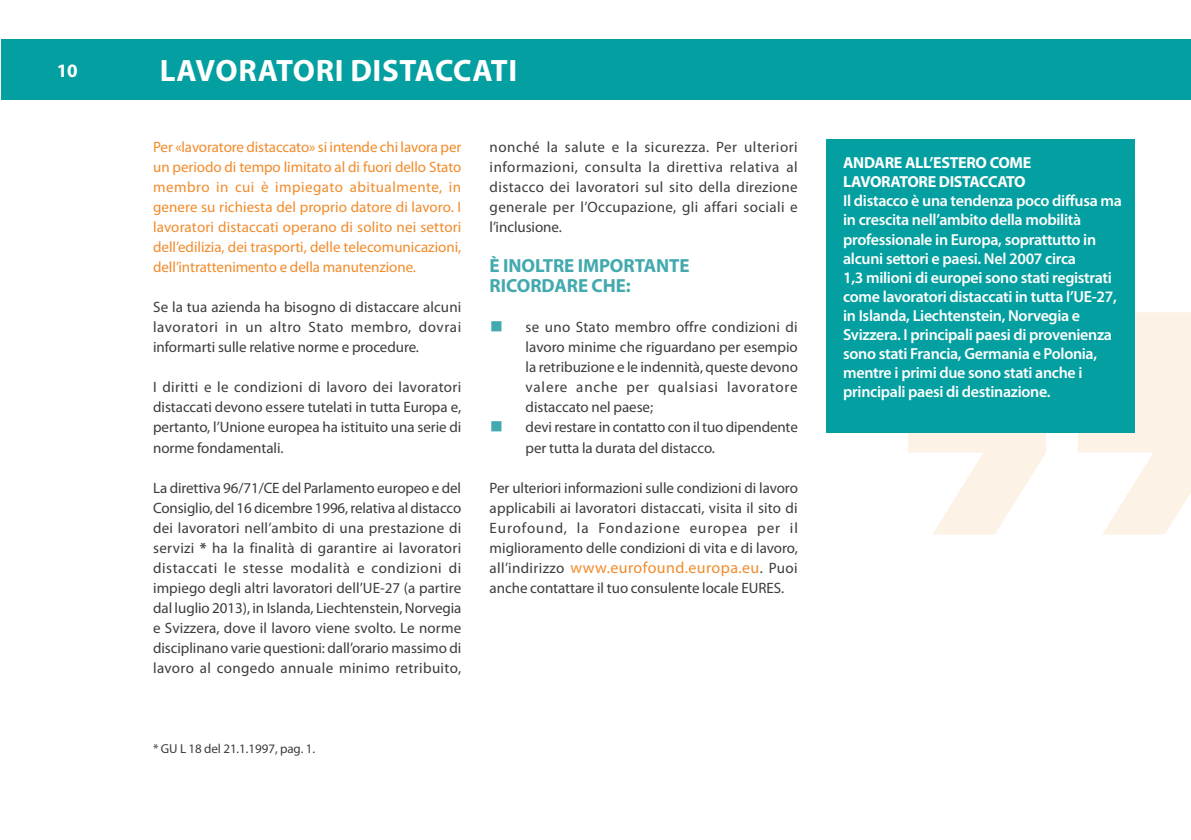
<style>
.page{position:relative;width:1191px;height:840px;background:#fff}
.page>*{position:absolute;margin:0;border:0;box-sizing:border-box;transform-origin:0 0}
.Page_Heading{font:700 31px "Myriad Pro";letter-spacing:.02em;color:#fff}
.Subheadings{font:700 19px "Myriad Pro";letter-spacing:-.005em;color:#42a9ae}
.t1{font:700 19px "Myriad Pro";color:#fff}
.Quote_Box{font:600 16px/19px "Myriad Pro";letter-spacing:-.02em;color:#fff}
.Page_Body_Text{font:16px "Myriad Pro";letter-spacing:.025em;color:#f28b2a}
.Quote_Box-2{font:700 16px/19px "Myriad Pro";letter-spacing:-.02em;color:#fff}
.Page_Body_Text-2{font:15px/20px "Myriad Pro";letter-spacing:-.005em;color:#3c3c3b;text-align:justify}
.Page_Body_Text-3{font:15px/20px "Myriad Pro";letter-spacing:-.005em;color:#f28b2a;text-align:justify}
.Page_Body_Text-4{font:13px "Myriad Pro";letter-spacing:-.005em;color:#3c3c3b}
.s1{font-weight:700}
.s2{font-family:"EC Square Sans Pro";font-size:16px;color:#42a9ae}
.s3{font-size:15px;color:#3c3c3b}
</style>
<div class="page">
<div style="left:2px;top:39px;width:1189px;height:61px;background:#049fa0"></div>
<svg style="left:908px;top:432px;width:138px;height:102px"></svg>
<svg style="left:1077px;top:312px;width:114px;height:222px"></svg>
<div style="left:826px;top:139px;width:308px;height:293px;background:#049fa0"></div>
<p class="t1" style="left:57px;top:58px;width:23px">10</p>
<h1 class="Page_Heading" style="left:160px;top:50px;width:359px">LAVORATORI DISTACCATI</h1>
<p class="Page_Body_Text-3" style="left:153px;top:137px;width:310px">Per «lavoratore distaccato» si intende chi lavora per un periodo di tempo limitato al di fuori dello Stato membro in cui è impiegato abitualmente, in genere su richiesta del proprio datore di lavoro. I lavoratori distaccati operano di solito nei settori dell’edilizia, dei trasporti, delle telecomunicazioni, dell’intrattenimento e della manutenzione.</p>
<p class="Page_Body_Text-2" style="left:153px;top:297px;width:310px">Se la tua azienda ha bisogno di distaccare alcuni lavoratori in un altro Stato membro, dovrai informarti sulle relative norme e procedure.</p>
<p class="Page_Body_Text-2" style="left:153px;top:377px;width:310px">I diritti e le condizioni di lavoro dei lavoratori distaccati devono essere tutelati in tutta Europa e, pertanto, l’Unione europea ha istituito una serie di norme fondamentali.</p>
<p class="Page_Body_Text-2" style="left:153px;top:477px;width:310px">La direttiva 96/71/CE del Parlamento europeo e del Consiglio, del 16 dicembre 1996, relativa al distacco dei lavoratori nell’ambito di una prestazione di servizi <span class="s1">*</span> ha la finalità di garantire ai lavoratori distaccati le stesse modalità e condizioni di impiego degli altri lavoratori dell’UE-27 (a partire dal luglio 2013), in Islanda, Liechtenstein, Norvegia e Svizzera, dove il lavoro viene svolto. Le norme disciplinano varie questioni: dall’orario massimo di lavoro al congedo annuale minimo retribuito,</p>
<p class="Page_Body_Text-4" style="left:153px;top:740px;width:163px">* GU L 18 del 21.1.1997, pag. 1.</p>
<p class="Page_Body_Text-2" style="left:489px;top:137px;width:310px">nonché la salute e la sicurezza. Per ulteriori informazioni, consulta la direttiva relativa al distacco dei lavoratori sul sito della direzione generale per l’Occupazione, gli affari sociali e l’inclusione.</p>
<h2 class="Subheadings" style="left:489px;top:253px;width:201px">È INOLTRE IMPORTANTE</h2>
<h2 class="Subheadings" style="left:489px;top:273px;width:143px">RICORDARE CHE:</h2>
<p class="Page_Body_Text-2" style="left:525px;top:317px;width:274px;text-indent:-36px"><span class="s2">■</span> se uno Stato membro offre condizioni di lavoro minime che riguardano per esempio la retribuzione e le indennità, queste devono valere anche per qualsiasi lavoratore distaccato nel paese;</p>
<p class="Page_Body_Text-2" style="left:525px;top:417px;width:274px;text-indent:-36px"><span class="s2">■</span> devi restare in contatto con il tuo dipendente per tutta la durata del distacco.</p>
<p class="Page_Body_Text-2" style="left:489px;top:477px;width:310px">Per ulteriori informazioni sulle condizioni di lavoro applicabili ai lavoratori distaccati, visita il sito di Eurofound, la Fondazione europea per il miglioramento delle condizioni di vita e di lavoro,</p>
<p class="Page_Body_Text" style="left:489px;top:557px;width:310px"><span class="s3">all’indirizzo</span> www.eurofound.europa.eu<span class="s3">. Puoi</span></p>
<p class="Page_Body_Text-2" style="left:489px;top:577px;width:296px">anche contattare il tuo consulente locale EURES.</p>
<p class="Quote_Box-2" style="left:843px;top:153px;width:190px">ANDARE ALL’ESTERO COME<br>LAVORATORE DISTACCATO</p>
<p class="Quote_Box" style="left:843px;top:191px;width:280px">Il distacco è una tendenza poco diffusa ma in crescita nell’ambito della mobilità professionale in Europa, soprattutto in alcuni settori e paesi. Nel 2007 circa<br>1,3 milioni di europei sono stati registrati come lavoratori distaccati in tutta l’UE-27, in Islanda, Liechtenstein, Norvegia e Svizzera. I principali paesi di provenienza sono stati Francia, Germania e Polonia, mentre i primi due sono stati anche i principali paesi di destinazione.</p>
</div>
